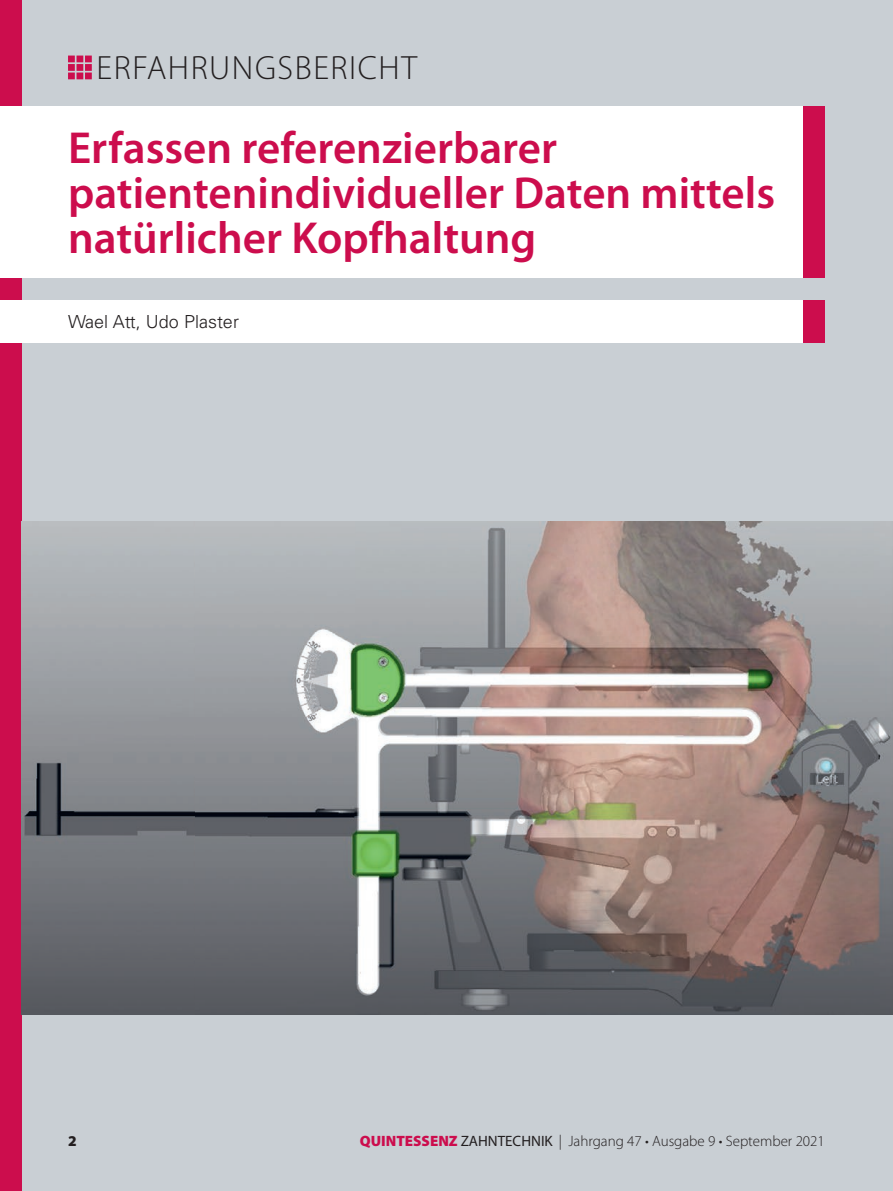
<style>
.page{position:relative;width:893px;height:1191px;background:#c9cfd4}
.page>*{position:absolute;margin:0;border:0;box-sizing:border-box;transform-origin:0 0}
.t1{font:600 45px/45px "Myriad Pro";color:#cc0d4d}
.t2{font:300 33.75px "Myriad Pro";letter-spacing:.045em;color:#231f20}
.t3{font:300 18px "Univers LT Std";color:#231f20}
.t4{font:300 15px "Myriad Pro";color:#231f20}
.t5{font:900 15px "Myriad Pro";color:#231f20}
.s1{font-weight:900;color:#cc0d4d}
.s2{font-weight:400}
</style>
<div class="page">
<img style="left:194px;top:521px;width:699px;height:494px">
<svg style="left:68px;top:56px;width:24px;height:23px"></svg>
<div style="left:0;top:0;width:21px;height:1191px;background:#cc0d4d"></div>
<div style="left:0;top:106px;width:825px;height:171px;background:#fff"></div>
<div style="left:0;top:300px;width:825px;height:42px;background:#fff"></div>
<div style="left:804px;top:106px;width:21px;height:171px;background:#cc0d4d"></div>
<div style="left:804px;top:300px;width:21px;height:42px;background:#cc0d4d"></div>
<img style="left:21px;top:521px;width:173px;height:494px">
<p class="t2" style="left:97px;top:50px;width:322px">Erfahrungsbericht</p>
<p class="t1" style="left:68px;top:126px;width:709px">Erfassen referenzierbarer patientenindividueller Daten mittels natürlicher Kopfhaltung</p>
<p class="t3" style="left:68px;top:310px;width:172px">Wael Att, Udo Plaster</p>
<p class="t5" style="left:68px;top:1132px;width:10px">2</p>
<p class="t4" style="left:360px;top:1133px;width:467px"><span class="s1">QUINTESSENZ</span> <span class="s2">ZAHNTECHNIK</span> | Jahrgang 47 • Ausgabe 9 • September 2021</p>
</div>
